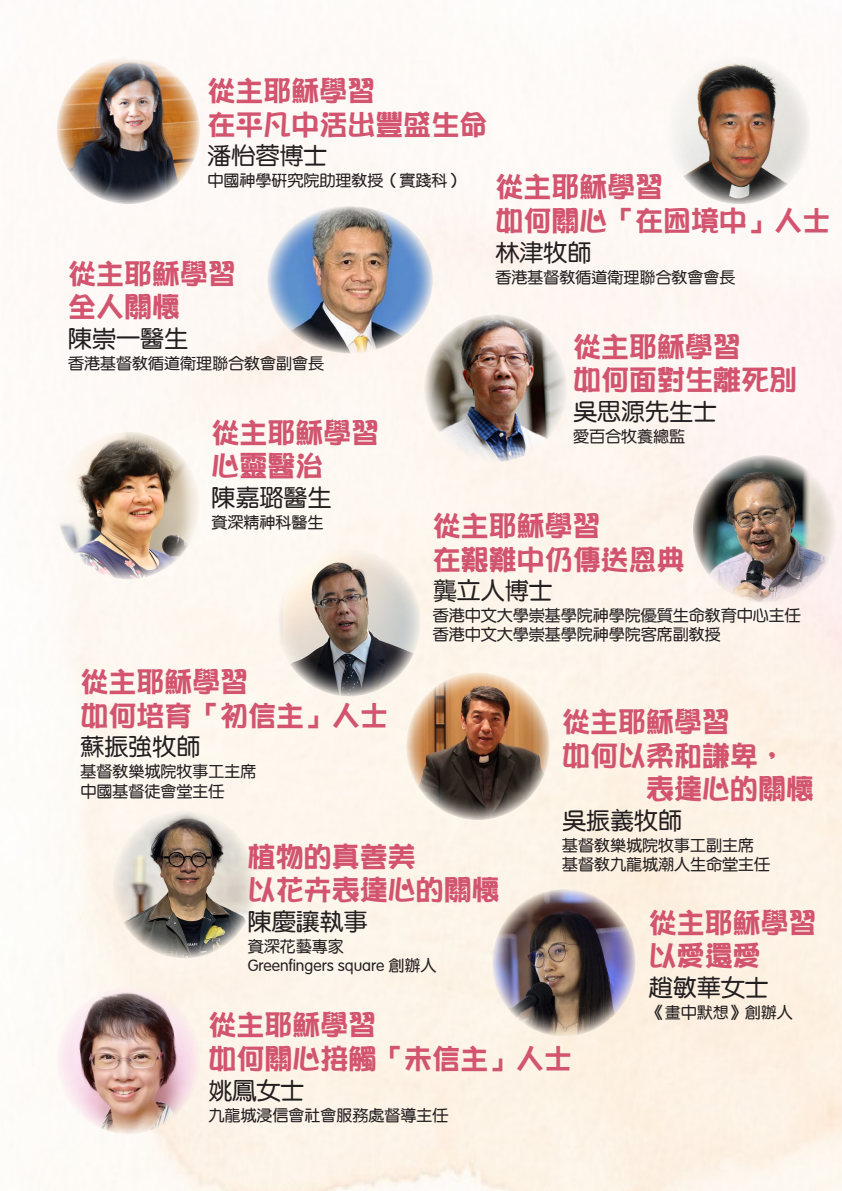
<style>
.page{position:relative;width:842px;height:1191px;background:#fff}
.page>*{position:absolute;margin:0;border:0;box-sizing:border-box;transform-origin:0 0}
.t1{font:28px/33.6px "DFPOP1 W9 WIN BF";color:#d2546e}
.t2{font:24px "FZY3 B B51 0";color:#231f20}
.t3{font:16px/19.2px "FZY3 B B51 0";color:#231f20}
</style>
<div class="page">
<img style="left:57px;top:57px;width:143px;height:147px">
<img style="left:693px;top:455px;width:143px;height:147px">
<img style="left:267px;top:206px;width:166px;height:147px">
<img style="left:492px;top:889px;width:143px;height:147px">
<img style="left:113px;top:811px;width:143px;height:147px">
<img style="left:57px;top:986px;width:143px;height:148px">
<img style="left:406px;top:672px;width:144px;height:148px">
<img style="left:667px;top:57px;width:144px;height:147px">
<img style="left:277px;top:549px;width:144px;height:147px">
<img style="left:57px;top:432px;width:143px;height:147px">
<img style="left:424px;top:314px;width:143px;height:148px">
<h1 class="t1" style="left:208px;top:74px;width:281px">從主耶穌學習<br>在平凡中活出豐盛生命</h1>
<h2 class="t2" style="left:208px;top:143px;width:121px">潘怡蓉博士</h2>
<p class="t3" style="left:208px;top:171px;width:257px">中國神學研究院助理教授（實踐科）</p>
<h1 class="t1" style="left:495px;top:170px;width:337px">從主耶穌學習<br>如何關心「在困境中」人士</h1>
<h2 class="t2" style="left:495px;top:239px;width:97px">林津牧師</h2>
<p class="t3" style="left:495px;top:268px;width:241px">香港基督教循道衛理聯合教會會長</p>
<h1 class="t1" style="left:68px;top:256px;width:169px">從主耶穌學習全人關懷</h1>
<h2 class="t2" style="left:68px;top:325px;width:121px">陳崇一醫生</h2>
<p class="t3" style="left:68px;top:354px;width:257px">香港基督教循道衛理聯合教會副會長</p>
<h1 class="t1" style="left:573px;top:329px;width:225px">從主耶穌學習<br>如何面對生離死別</h1>
<h2 class="t2" style="left:573px;top:398px;width:145px">吳思源先生士</h2>
<p class="t3" style="left:573px;top:427px;width:113px">愛百合牧養總監</p>
<h1 class="t1" style="left:211px;top:415px;width:169px">從主耶穌學習心靈醫治</h1>
<h2 class="t2" style="left:211px;top:484px;width:121px">陳嘉璐醫生</h2>
<p class="t3" style="left:211px;top:513px;width:113px">資深精神科醫生</p>
<h1 class="t1" style="left:433px;top:508px;width:253px">從主耶穌學習<br>在艱難中仍傳送恩典</h1>
<h2 class="t2" style="left:433px;top:577px;width:121px">龔立人博士</h2>
<p class="t3" style="left:433px;top:606px;width:369px">香港中文大學崇基學院神學院優質生命教育中心主任香港中文大學崇基學院神學院客席副教授</p>
<h1 class="t1" style="left:80px;top:665px;width:309px">從主耶穌學習<br>如何培育「初信主」人士</h1>
<h2 class="t2" style="left:80px;top:733px;width:121px">蘇振強牧師</h2>
<p class="t3" style="left:80px;top:762px;width:177px">基督教樂城院牧事工主席中國基督徒會堂主任</p>
<h1 class="t1" style="left:562px;top:705px;width:253px">從主耶穌學習<br>如何以柔和謙卑，　　　表達心的關懷</h1>
<h2 class="t2" style="left:562px;top:807px;width:121px">吳振義牧師</h2>
<p class="t3" style="left:562px;top:836px;width:209px">基督教樂城院牧事工副主席基督教九龍城潮人生命堂主任</p>
<h1 class="t1" style="left:248px;top:839px;width:253px">植物的真善美<br>以花卉表達心的關懷</h1>
<h2 class="t2" style="left:248px;top:908px;width:121px">陳慶讓執事</h2>
<p class="t3" style="left:248px;top:936px;width:190px">資深花藝專家<br>Greenfingers square 創辦人</p>
<h1 class="t1" style="left:208px;top:1008px;width:365px">從主耶穌學習<br>如何關心接觸「未信主」人士</h1>
<h2 class="t2" style="left:208px;top:1077px;width:97px">姚鳳女士</h2>
<p class="t3" style="left:208px;top:1105px;width:241px">九龍城浸信會社會服務處督導主任</p>
<h1 class="t1" style="left:649px;top:905px;width:169px">從主耶穌學習以愛還愛</h1>
<h2 class="t2" style="left:649px;top:974px;width:121px">趙敏華女士</h2>
<p class="t3" style="left:649px;top:1002px;width:145px">《畫中默想》創辦人</p>
</div>
